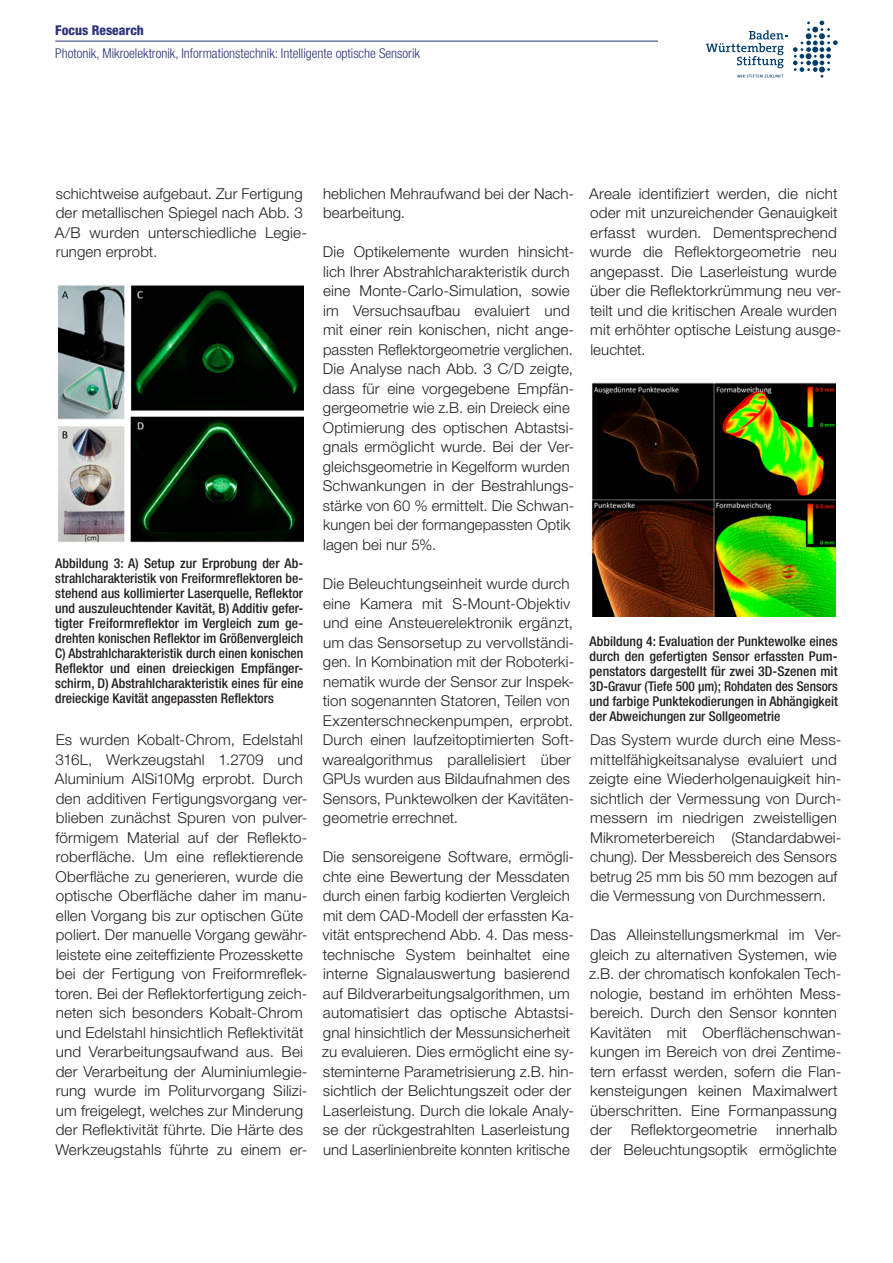
<style>
.page{position:relative;width:893px;height:1263px;background:#fff}
.page>*{position:absolute;margin:0;border:0;box-sizing:border-box;transform-origin:0 0}
.t1{font:300 15px/19.5px "Helvetica Neue";letter-spacing:.01em;color:#231f20}
.t2{font:500 condensed 13.5px/15px "Helvetica Neue";color:#231f20;text-align:justify}
.t3{font:300 condensed 13.5px "Helvetica Neue";color:#2b337a}
.t4{font:800 condensed 13.5px "Helvetica Neue";color:#2b337a}
</style>
<div class="page">
<hr style="left:55px;top:41px;width:783px;height:1px;background:#2b337a">
<div style="left:658px;top:21px;width:180px;height:57px;background:#fff"></div>
<svg style="left:706px;top:21px;width:132px;height:57px"></svg>
<img style="left:57px;top:285px;width:246px;height:258px">
<img style="left:591px;top:382px;width:245px;height:234px">
<p class="t4" style="left:55px;top:22px;width:90px">Focus Research</p>
<p class="t3" style="left:55px;top:46px;width:366px">Photonik, Mikroelektronik, Informationstechnik: Intelligente optische Sensorik</p>
<p class="t1" style="left:55px;top:184px;width:254px">schichtweise aufgebaut. Zur Fertigung der metallischen Spiegel nach Abb. 3<br>A/B wurden unterschiedliche Legie&shy;rungen erprobt.</p>
<p class="t2" style="left:55px;top:556px;width:250px">Abbildung 3: A) Setup zur Erprobung der Ab&shy;strahlcharakteristik von Freiformreflektoren be&shy;stehend aus kollimierter Laserquelle, Reflektor und auszuleuchtender Kavität, B) Additiv gefer&shy;tigter Freiformreflektor im Vergleich zum ge&shy;drehten konischen Reflektor im Größenvergleich C) Abstrahlcharakteristik durch einen konischen Reflektor und einen dreieckigen Empfänger&shy;schirm, D) Abstrahlcharakteristik eines für eine dreieckige Kavität angepassten Reflektors</p>
<p class="t1" style="left:55px;top:730px;width:254px">Es wurden Kobalt-Chrom, Edelstahl 316L, Werkzeugstahl 1.2709 und Aluminium AlSi10Mg erprobt. Durch den additiven Fertigungsvorgang ver&shy;blieben zunächst Spuren von pulver&shy;förmigem Material auf der Reflekto&shy;roberfläche. Um eine reflektierende Oberfläche zu generieren, wurde die optische Oberfläche daher im manu&shy;ellen Vorgang bis zur optischen Güte poliert. Der manuelle Vorgang gewähr&shy;leistete eine zeiteffiziente Prozesskette bei der Fertigung von Freiformreflek&shy;toren. Bei der Reflektorfertigung zeich&shy;neten sich besonders Kobalt-Chrom und Edelstahl hinsichtlich Reflektivität und Verarbeitungsaufwand aus. Bei der Verarbeitung der Aluminiumlegie&shy;rung wurde im Politurvorgang Silizi&shy;um freigelegt, welches zur Minderung der Reflektivität führte. Die Härte des Werkzeugstahls führte zu einem er-</p>
<p class="t1" style="left:323px;top:184px;width:253px">heblichen Mehraufwand bei der Nach&shy;bearbeitung.</p>
<p class="t1" style="left:323px;top:242px;width:253px">Die Optikelemente wurden hinsicht&shy;lich Ihrer Abstrahlcharakteristik durch eine Monte-Carlo-Simulation, sowie im Versuchsaufbau evaluiert und mit einer rein konischen, nicht ange&shy;passten Reflektorgeometrie verglichen.<br>Die Analyse nach Abb. 3 C/D zeigte, dass für eine vorgegebene Empfän&shy;gergeometrie wie z.B. ein Dreieck eine Optimierung des optischen Abtastsi&shy;gnals ermöglicht wurde. Bei der Ver&shy;gleichsgeometrie in Kegelform wurden Schwankungen in der Bestrahlungs&shy;stärke von 60 % ermittelt. Die Schwan&shy;kungen bei der formangepassten Optik lagen bei nur 5%.</p>
<p class="t1" style="left:323px;top:574px;width:253px">Die Beleuchtungseinheit wurde durch eine Kamera mit S-Mount-Objektiv und eine Ansteuerelektronik ergänzt, um das Sensorsetup zu vervollständi&shy;gen. In Kombination mit der Roboterki&shy;nematik wurde der Sensor zur Inspek&shy;tion sogenannten Statoren, Teilen von Exzenterschneckenpumpen, erprobt.<br>Durch einen laufzeitoptimierten Soft&shy;warealgorithmus parallelisiert über GPUs wurden aus Bildaufnahmen des Sensors, Punktewolken der Kavitäten&shy;geometrie errechnet.</p>
<p class="t1" style="left:322px;top:847px;width:254px">Die sensoreigene Software, ermögli&shy;chte eine Bewertung der Messdaten durch einen farbig kodierten Vergleich mit dem CAD-Modell der erfassten Ka&shy;vität entsprechend Abb. 4. Das mess&shy;technische System beinhaltet eine interne Signalauswertung basierend auf Bildverarbeitungsalgorithmen, um automatisiert das optische Abtastsi&shy;gnal hinsichtlich der Messunsicherheit zu evaluieren. Dies ermöglicht eine sy&shy;steminterne Parametrisierung z.B. hin&shy;sichtlich der Belichtungszeit oder der Laserleistung. Durch die lokale Analy&shy;se der rückgestrahlten Laserleistung und Laserlinienbreite konnten kritische</p>
<p class="t1" style="left:589px;top:184px;width:254px">Areale identifiziert werden, die nicht oder mit unzureichender Genauigkeit erfasst wurden. Dementsprechend wurde die Reflektorgeometrie neu angepasst. Die Laserleistung wurde über die Reflektorkrümmung neu ver&shy;teilt und die kritischen Areale wurden mit erhöhter optische Leistung ausge&shy;leuchtet.</p>
<p class="t2" style="left:590px;top:634px;width:250px">Abbildung 4: Evaluation der Punktewolke eines durch den gefertigten Sensor erfassten Pum&shy;penstators dargestellt für zwei 3D-Szenen mit 3D-Gravur (Tiefe 500 µm); Rohdaten des Sensors und farbige Punktekodierungen in Abhängigkeit der Abweichungen zur Sollgeometrie</p>
<p class="t1" style="left:589px;top:730px;width:254px">Das System wurde durch eine Mess&shy;mittelfähigkeitsanalyse evaluiert und zeigte eine Wiederholgenauigkeit hin&shy;sichtlich der Vermessung von Durch&shy;messern im niedrigen zweistelligen Mikrometerbereich (Standardabwei&shy;chung). Der Messbereich des Sensors betrug 25 mm bis 50 mm bezogen auf die Vermessung von Durchmessern.</p>
<p class="t1" style="left:589px;top:925px;width:254px">Das Alleinstellungsmerkmal im Ver&shy;gleich zu alternativen Systemen, wie z.B. der chromatisch konfokalen Tech&shy;nologie, bestand im erhöhten Mess&shy;bereich. Durch den Sensor konnten Kavitäten mit Oberflächenschwan&shy;kungen im Bereich von drei Zentime&shy;tern erfasst werden, sofern die Flan&shy;kensteigungen keinen Maximalwert überschritten. Eine Formanpassung der</p>
<p class="t1" style="left:590px;top:1120px;width:249px;text-align:right">innerhalb<br>der Beleuchtungsoptik ermöglichte</p>
<p class="t1" style="left:631px;top:1120px;width:128px">Reflektorgeometrie</p>
</div>
